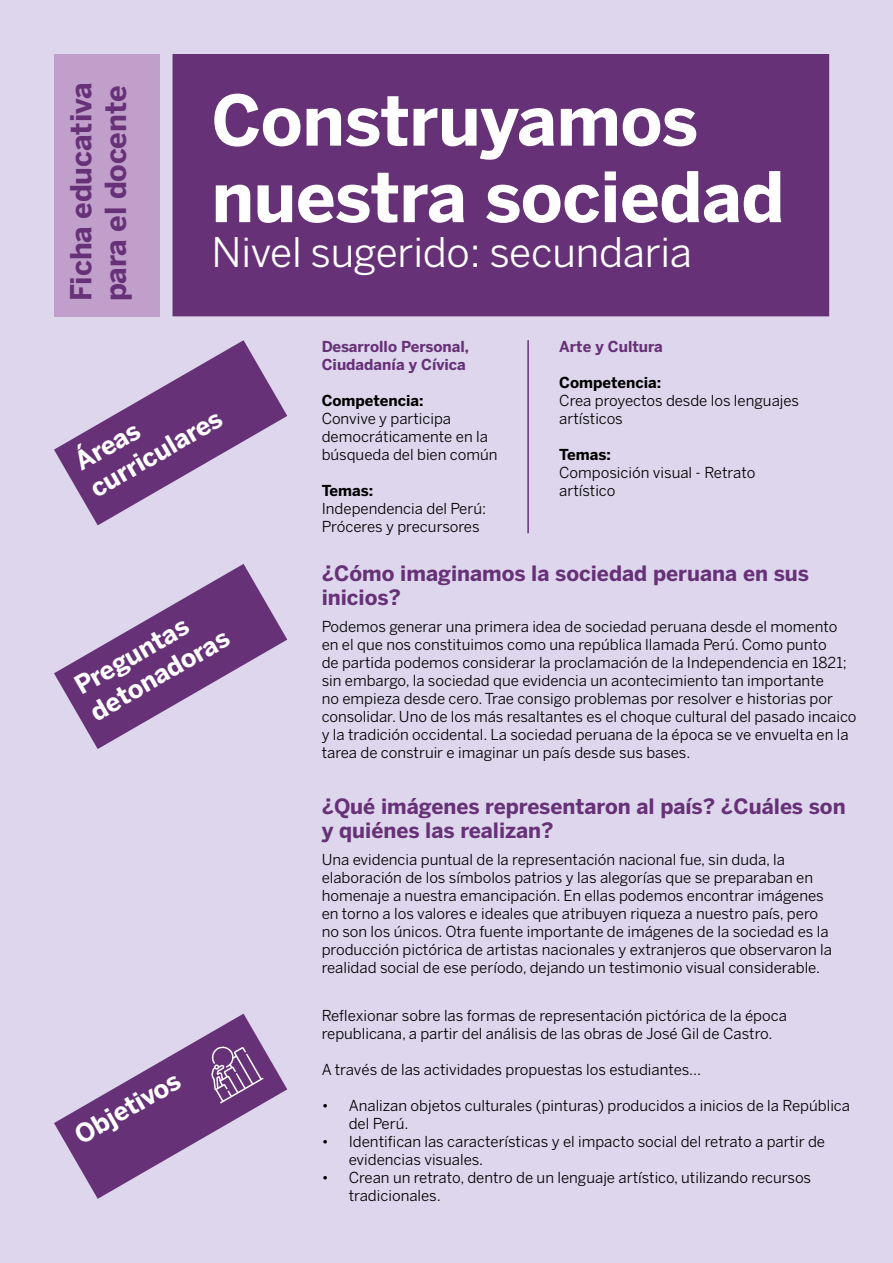
<style>
.page{position:relative;width:893px;height:1263px;background:#ddd6ec}
.page>*{position:absolute;margin:0;border:0;box-sizing:border-box;transform-origin:0 0}
.t1{font:700 69px/76.5px "Benton Sans FB";letter-spacing:-.005em;color:#fff}
.t2{font:40.5px "Benton Sans FB";letter-spacing:-.005em;color:#fff}
.t3{font:700 28.8px/34.7px "Benton Sans FB";letter-spacing:-.005em;color:#673177}
.t4{font:700 25.5px/30.6px "Benton Sans FB";color:#fff}
.t5{font:700 21px/24px "Benton Sans FB";color:#673177}
.t6{font:15px/18px "Benton Sans FB";color:#000}
.t7{font:700 15px/18px "Benton Sans FB";color:#673177}
.t8{font:700 15px "Benton Sans FB";color:#000}
</style>
<div class="page">
<svg style="left:54px;top:340px;width:233px;height:185px"></svg>
<div style="left:54px;top:54px;width:105px;height:263px;background:#c09fcb"></div>
<svg style="left:54px;top:1014px;width:233px;height:185px"></svg>
<div style="left:173px;top:54px;width:656px;height:262px;background:#673177"></div>
<svg style="left:54px;top:564px;width:233px;height:185px"></svg>
<hr style="left:527px;top:340px;width:2px;height:193px;background:#673177">
<h3 class="t3" style="left:63px;top:301px;width:220px;rotate:-90deg">Ficha educativa para el docente</h3>
<h1 class="t1" style="left:211px;top:81px;width:575px">Construyamos nuestra sociedad</h1>
<h2 class="t2" style="left:211px;top:228px;width:482px">Nivel sugerido: secundaria</h2>
<h3 class="t4" style="left:69px;top:450px;width:149px;rotate:-30deg">Áreas curriculares</h3>
<h3 class="t4" style="left:69px;top:673px;width:158px;rotate:-30deg">Preguntas detonadoras</h3>
<h3 class="t4" style="left:69px;top:1123px;width:119px;rotate:-30deg">Objetivos</h3>
<p class="t7" style="left:322px;top:337px;width:149px">Desarrollo Personal,<br>Ciudadanía y Cívica</p>
<p class="t8" style="left:322px;top:392px;width:104px">Competencia:</p>
<p class="t6" style="left:322px;top:409px;width:177px">Convive y participa democráticamente en la búsqueda del bien común</p>
<p class="t8" style="left:322px;top:482px;width:53px">Temas:</p>
<p class="t6" style="left:322px;top:499px;width:166px">Independencia del Perú:<br>Próceres y precursores</p>
<p class="t7" style="left:559px;top:337px;width:105px">Arte y Cultura</p>
<p class="t8" style="left:559px;top:374px;width:104px">Competencia:</p>
<p class="t6" style="left:559px;top:391px;width:241px">Crea proyectos desde los lenguajes artísticos</p>
<p class="t8" style="left:559px;top:446px;width:53px">Temas:</p>
<p class="t6" style="left:559px;top:463px;width:198px">Composición visual - Retrato artístico</p>
<h3 class="t5" style="left:322px;top:561px;width:489px">¿Cómo imaginamos la sociedad peruana en sus inicios?</h3>
<p class="t6" style="left:322px;top:617px;width:536px">Podemos generar una primera idea de sociedad peruana desde el momento en el que nos constituimos como una república llamada Perú. Como punto<br>de partida podemos considerar la proclamación de la Independencia en 1821; sin embargo, la sociedad que evidencia un acontecimiento tan importante<br>no empieza desde cero. Trae consigo problemas por resolver e historias por consolidar. Uno de los más resaltantes es el choque cultural del pasado incaico y la tradición occidental. La sociedad peruana de la época se ve envuelta en la tarea de construir e imaginar un país desde sus bases.</p>
<h3 class="t5" style="left:322px;top:794px;width:525px">¿Qué imágenes representaron al país? ¿Cuáles son y quiénes las realizan?</h3>
<p class="t6" style="left:322px;top:851px;width:512px">Una evidencia puntual de la representación nacional fue, sin duda, la elaboración de los símbolos patrios y las alegorías que se preparaban en homenaje a nuestra emancipación. En ellas podemos encontrar imágenes en torno a los valores e ideales que atribuyen riqueza a nuestro país, pero no son los únicos. Otra fuente importante de imágenes de la sociedad es la producción pictórica de artistas nacionales y extranjeros que observaron la realidad social de ese período, dejando un testimonio visual considerable.</p>
<p class="t6" style="left:322px;top:1006px;width:467px">Reflexionar sobre las formas de representación pictórica de la época republicana, a partir del análisis de las obras de José Gil de Castro.</p>
<p class="t6" style="left:322px;top:1060px;width:381px">A través de las actividades propuestas los estudiantes...</p>
<p class="t6" style="left:349px;top:1096px;width:503px;text-indent:-27px">• Analizan objetos culturales (pinturas) producidos a inicios de la República del Perú.</p>
<p class="t6" style="left:349px;top:1132px;width:478px;text-indent:-27px">• Identifican las características y el impacto social del retrato a partir de evidencias visuales.</p>
<p class="t6" style="left:349px;top:1168px;width:464px;text-indent:-27px">• Crean un retrato, dentro de un lenguaje artístico, utilizando recursos tradicionales.</p>
</div>
